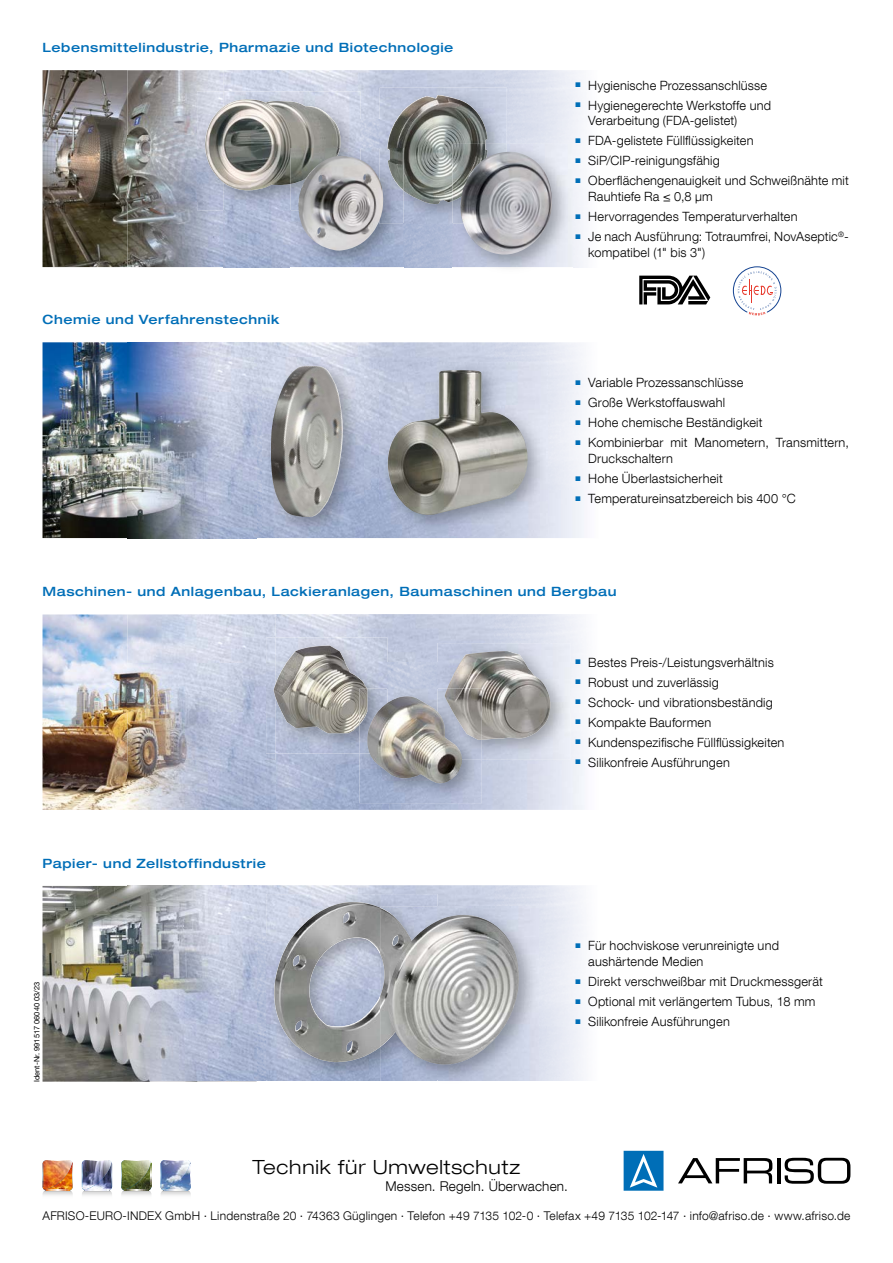
<style>
.page{position:relative;width:893px;height:1263px;background:#fff}
.page>*{position:absolute;margin:0;border:0;box-sizing:border-box;transform-origin:0 0}
.t1{font:300 expanded 19.5px "Helvetica Neue LT Com";letter-spacing:.04em;color:#000}
.t2{font:300 13.5px "Helvetica Neue LT Com";letter-spacing:.015em;color:#000}
.t3{font:300 12.75px/15.8px "Helvetica Neue LT Com";letter-spacing:.015em;color:#000}
.t4{font:500 expanded 12.75px "Helvetica Neue LT Com";letter-spacing:.045em;color:#006eb7}
.t5{font:300 12px "Helvetica Neue LT Com";letter-spacing:.02em;color:#000}
.t6{font:7.5px "Helvetica Neue LT Com";color:#000}
</style>
<div class="page">
<svg style="left:43px;top:1160px;width:30px;height:35px"></svg>
<svg style="left:82px;top:1160px;width:31px;height:35px"></svg>
<svg style="left:121px;top:1160px;width:31px;height:35px"></svg>
<svg style="left:161px;top:1160px;width:30px;height:35px"></svg>
<svg style="left:678px;top:1158px;width:94px;height:25px"></svg>
<hr style="left:777px;top:1158px;width:3px;height:25px;background:#000">
<svg style="left:785px;top:1158px;width:65px;height:26px"></svg>
<svg style="left:624px;top:1151px;width:39px;height:40px;background:#2985c2"></svg>
<svg style="left:639px;top:276px;width:71px;height:28px"></svg>
<img style="left:43px;top:70px;width:85px;height:197px">
<img style="left:223px;top:70px;width:271px;height:49px">
<img style="left:223px;top:210px;width:68px;height:57px">
<img style="left:361px;top:119px;width:19px;height:29px">
<img style="left:403px;top:224px;width:50px;height:43px">
<img style="left:128px;top:70px;width:95px;height:66px">
<img style="left:128px;top:136px;width:69px;height:65px">
<img style="left:128px;top:201px;width:95px;height:66px">
<img style="left:43px;top:342px;width:85px;height:196px">
<img style="left:128px;top:342px;width:455px;height:49px">
<img style="left:128px;top:391px;width:156px;height:147px">
<img style="left:284px;top:489px;width:300px;height:49px">
<img style="left:363px;top:391px;width:17px;height:98px">
<img style="left:380px;top:88px;width:127px;height:136px">
<img style="left:387px;top:95px;width:100px;height:109px">
<img style="left:43px;top:614px;width:85px;height:196px">
<img style="left:275px;top:614px;width:308px;height:49px">
<img style="left:275px;top:753px;width:114px;height:57px">
<img style="left:387px;top:663px;width:50px;height:26px">
<img style="left:128px;top:614px;width:147px;height:49px">
<img style="left:128px;top:663px;width:138px;height:49px">
<img style="left:128px;top:712px;width:147px;height:98px">
<img style="left:197px;top:91px;width:164px;height:119px">
<img style="left:205px;top:99px;width:136px;height:91px">
<img style="left:43px;top:886px;width:214px;height:196px">
<img style="left:128px;top:885px;width:455px;height:49px">
<img style="left:128px;top:934px;width:138px;height:147px">
<img style="left:128px;top:886px;width:129px;height:49px">
<img style="left:291px;top:148px;width:112px;height:120px">
<img style="left:380px;top:148px;width:23px;height:76px">
<img style="left:387px;top:148px;width:16px;height:43px">
<img style="left:291px;top:148px;width:70px;height:62px">
<img style="left:291px;top:148px;width:49px;height:36px">
<img style="left:298px;top:156px;width:86px;height:95px">
<img style="left:453px;top:144px;width:54px;height:80px">
<img style="left:453px;top:144px;width:34px;height:57px">
<img style="left:455px;top:152px;width:98px;height:110px">
<img style="left:380px;top:362px;width:168px;height:173px">
<img style="left:388px;top:370px;width:141px;height:146px">
<img style="left:263px;top:358px;width:100px;height:179px">
<img style="left:269px;top:366px;width:76px;height:151px">
<img style="left:266px;top:637px;width:121px;height:116px">
<img style="left:274px;top:645px;width:93px;height:88px">
<img style="left:437px;top:643px;width:133px;height:117px">
<img style="left:447px;top:651px;width:103px;height:89px">
<img style="left:266px;top:941px;width:114px;height:140px">
<img style="left:266px;top:894px;width:172px;height:47px">
<img style="left:274px;top:905px;width:106px;height:157px">
<img style="left:380px;top:907px;width:159px;height:174px">
<img style="left:380px;top:908px;width:38px;height:139px">
<img style="left:386px;top:915px;width:135px;height:156px">
<img style="left:359px;top:689px;width:123px;height:114px">
<img style="left:359px;top:689px;width:28px;height:64px">
<img style="left:359px;top:689px;width:8px;height:36px">
<img style="left:437px;top:689px;width:45px;height:71px">
<img style="left:445px;top:689px;width:37px;height:51px">
<img style="left:367px;top:696px;width:95px;height:87px">
<svg style="left:733px;top:266px;width:48px;height:49px"></svg>
<p class="t4" style="left:43px;top:39px;width:412px">Lebensmittelindustrie, Pharmazie und Biotechnologie</p>
<p class="t4" style="left:43px;top:311px;width:238px">Chemie und Verfahrenstechnik</p>
<p class="t3" style="left:576px;top:77px;width:193px"><sup>■</sup> Hygienische Prozessanschlüsse</p>
<p class="t3" style="left:588px;top:97px;width:184px;text-indent:-13px"><sup>■</sup> Hygienegerechte Werkstoffe und<br>Verarbeitung (FDA-gelistet)</p>
<p class="t3" style="left:576px;top:133px;width:180px"><sup>■</sup> FDA-gelistete Füllflüssigkeiten</p>
<p class="t3" style="left:576px;top:153px;width:146px"><sup>■</sup> SiP/CIP-reinigungsfähig</p>
<p class="t3" style="left:588px;top:173px;width:262px;text-indent:-13px"><sup>■</sup> Oberflächengenauigkeit und Schweißnähte mit<br>Rauhtiefe Ra ≤ 0,8 µm</p>
<p class="t3" style="left:576px;top:208px;width:223px"><sup>■</sup> Hervorragendes Temperaturverhalten</p>
<p class="t3" style="left:588px;top:228px;width:262px;text-indent:-13px"><sup>■</sup> Je nach Ausführung: Totraumfrei, NovAseptic<sup>®</sup>- kompatibel (1" bis 3")</p>
<p class="t3" style="left:576px;top:374px;width:169px"><sup>■</sup> Variable Prozessanschlüsse</p>
<p class="t3" style="left:576px;top:394px;width:151px"><sup>■</sup> Große Werkstoffauswahl</p>
<p class="t3" style="left:576px;top:414px;width:188px"><sup>■</sup> Hohe chemische Beständigkeit</p>
<p class="t3" style="left:588px;top:434px;width:262px;text-indent:-13px"><sup>■</sup> Kombinierbar mit Manometern, Transmittern,<br>Druckschaltern</p>
<p class="t3" style="left:576px;top:470px;width:149px"><sup>■</sup> Hohe Überlastsicherheit</p>
<p class="t3" style="left:576px;top:490px;width:222px"><sup>■</sup> Temperatureinsatzbereich bis 400 °C</p>
<p class="t4" style="left:43px;top:583px;width:575px">Maschinen- und Anlagenbau, Lackieranlagen, Baumaschinen und Bergbau</p>
<p class="t3" style="left:576px;top:654px;width:200px"><sup>■</sup> Bestes Preis-/Leistungsverhältnis</p>
<p class="t3" style="left:576px;top:674px;width:145px"><sup>■</sup> Robust und zuverlässig</p>
<p class="t3" style="left:576px;top:694px;width:199px"><sup>■</sup> Schock- und vibrationsbeständig</p>
<p class="t3" style="left:576px;top:714px;width:137px"><sup>■</sup> Kompakte Bauformen</p>
<p class="t3" style="left:576px;top:734px;width:210px"><sup>■</sup> Kundenspezifische Füllflüssigkeiten</p>
<p class="t3" style="left:576px;top:754px;width:156px"><sup>■</sup> Silikonfreie Ausführungen</p>
<p class="t4" style="left:43px;top:855px;width:225px">Papier- und Zellstoffindustrie</p>
<p class="t6" style="left:32px;top:1082px;width:102px;rotate:-90deg">Ident-Nr. 991517 06040 03/23</p>
<p class="t3" style="left:588px;top:937px;width:192px;text-indent:-13px"><sup>■</sup> Für hochviskose verunreinigte und aushärtende Medien</p>
<p class="t3" style="left:576px;top:973px;width:249px"><sup>■</sup> Direkt verschweißbar mit Druckmessgerät</p>
<p class="t3" style="left:576px;top:993px;width:241px"><sup>■</sup> Optional mit verlängertem Tubus, 18 mm</p>
<p class="t3" style="left:576px;top:1013px;width:156px"><sup>■</sup> Silikonfreie Ausführungen</p>
<h1 class="t1" style="left:252px;top:1155px;width:269px">Technik für Umweltschutz</h1>
<p class="t2" style="left:385px;top:1177px;width:184px">Messen. Regeln. Überwachen.</p>
<p class="t5" style="left:43px;top:1209px;width:809px">AFRISO-EURO-INDEX GmbH ∙ Lindenstraße 20 ∙ 74363 Güglingen ∙ Telefon +49 7135 102-0 ∙ Telefax +49 7135 102-147 ∙ info@afriso.de ∙ www.afriso.de</p>
</div>
